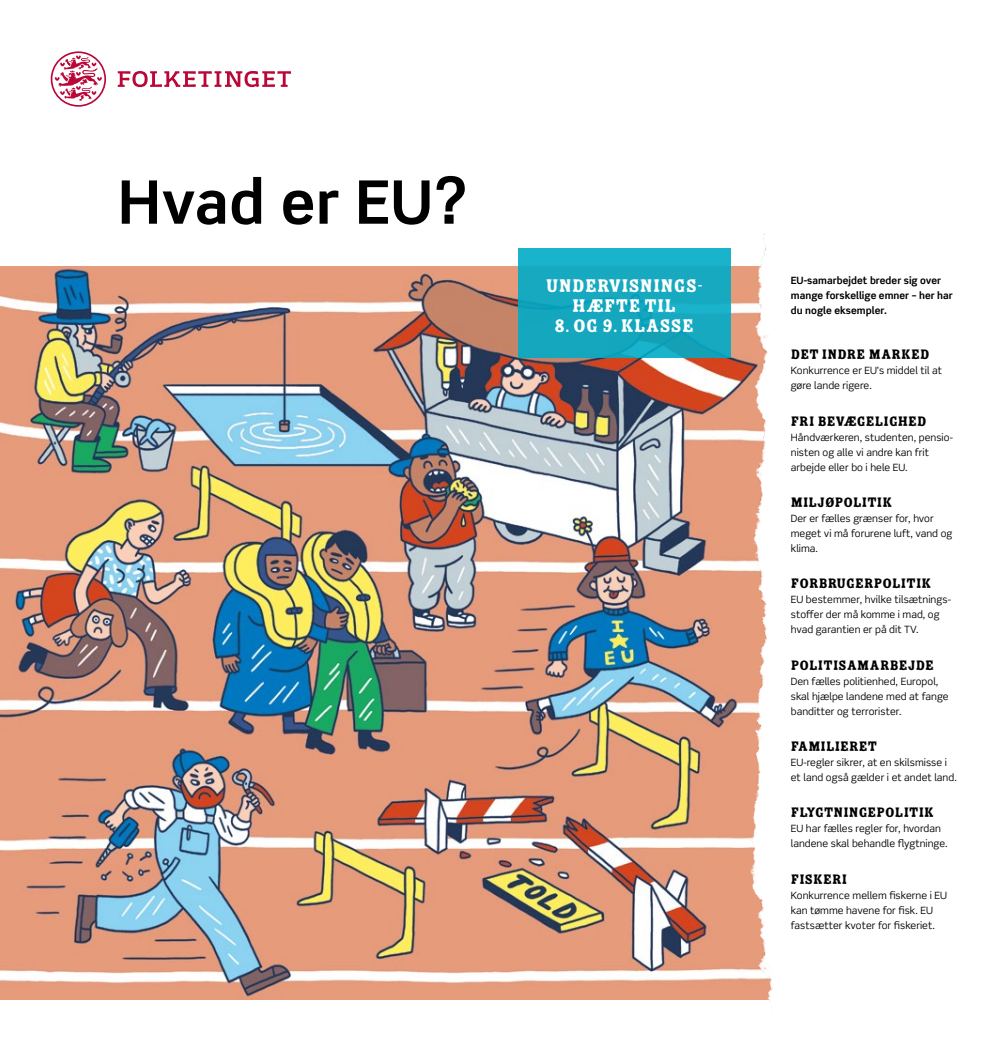
<style>
.page{position:relative;width:993px;height:1053px;background:#fff}
.page>*{position:absolute;margin:0;border:0;box-sizing:border-box;transform-origin:0 0}
.Forside_overskrift{font:700 60px "Scene Std";letter-spacing:.01em;color:#000}
.Forside_boks{font:20px/20px "Zebrawood Std Fill";letter-spacing:.01em;color:#fff;text-align:center}
.Boks_overskrift{font:15px "Zebrawood Std Fill";letter-spacing:.005em;color:#000}
.Boks_brød{font:10px/15px "Scene Std";letter-spacing:.005em;color:#000}
.Boks_brød-2{font:700 10px/15px "Scene Std";letter-spacing:.005em;color:#000}
</style>
<div class="page">
<img style="left:0;top:266px;width:724px;height:733px">
<svg style="left:118px;top:71px;width:173px;height:16px"></svg>
<svg style="left:51px;top:51px;width:55px;height:56px"></svg>
<div style="left:517px;top:248px;width:213px;height:110px;background:linear-gradient(to right,#15a9bf,#17aac1)"></div>
<img style="left:724px;top:234px;width:50px;height:781px">
<p class="Forside_overskrift" style="left:118px;top:165px;width:350px">Hvad er EU?</p>
<p class="Forside_boks" style="left:545px;top:276px;width:158px">UNDERVISNINGS-<br>HÆFTE TIL</p>
<p class="Forside_boks" style="left:554px;top:316px;width:141px">8. OG 9. KLASSE</p>
<p class="Boks_brød-2" style="left:790px;top:273px;width:163px">EU-samarbejdet breder sig over mange forskellige emner – her har du nogle eksempler.</p>
<p class="Boks_overskrift" style="left:790px;top:347px;width:140px">DET INDRE MARKED</p>
<p class="Boks_brød" style="left:790px;top:363px;width:153px">Konkurrence er EU’s middel til at gøre lande rigere.</p>
<p class="Boks_overskrift" style="left:790px;top:413px;width:137px">FRI BEVÆGELIGHED</p>
<p class="Boks_brød" style="left:790px;top:429px;width:163px">Håndværkeren, studenten, pensio&shy;nisten og alle vi andre kan frit arbejde eller bo i hele EU.</p>
<p class="Boks_overskrift" style="left:790px;top:494px;width:103px">MILJØPOLITIK</p>
<p class="Boks_brød" style="left:790px;top:511px;width:163px">Der er fælles grænser for, hvor meget vi må forurene luft, vand og klima.</p>
<p class="Boks_overskrift" style="left:790px;top:575px;width:142px">FORBRUGERPOLITIK</p>
<p class="Boks_brød" style="left:790px;top:592px;width:161px">EU bestemmer, hvilke tilsætnings&shy;stoffer der må komme i mad, og hvad garantien er på dit TV.</p>
<p class="Boks_overskrift" style="left:790px;top:657px;width:145px">POLITISAMARBEJDE</p>
<p class="Boks_brød" style="left:790px;top:673px;width:159px">Den fælles politienhed, Europol, skal hjælpe landene med at fange banditter og terrorister.</p>
<p class="Boks_overskrift" style="left:790px;top:738px;width:88px">FAMILIERET</p>
<p class="Boks_brød" style="left:790px;top:754px;width:167px">EU-regler sikrer, at en skilsmisse i et land også gælder i et andet land.</p>
<p class="Boks_overskrift" style="left:790px;top:804px;width:144px">FLYGTNINGEPOLITIK</p>
<p class="Boks_brød" style="left:790px;top:821px;width:158px">EU har fælles regler for, hvordan landene skal behandle flygtninge.</p>
<p class="Boks_overskrift" style="left:790px;top:871px;width:58px">FISKERI</p>
<p class="Boks_brød" style="left:790px;top:887px;width:157px">Konkurrence mellem fiskerne i EU kan tømme havene for fisk. EU fastsætter kvoter for fiskeriet.</p>
</div>
